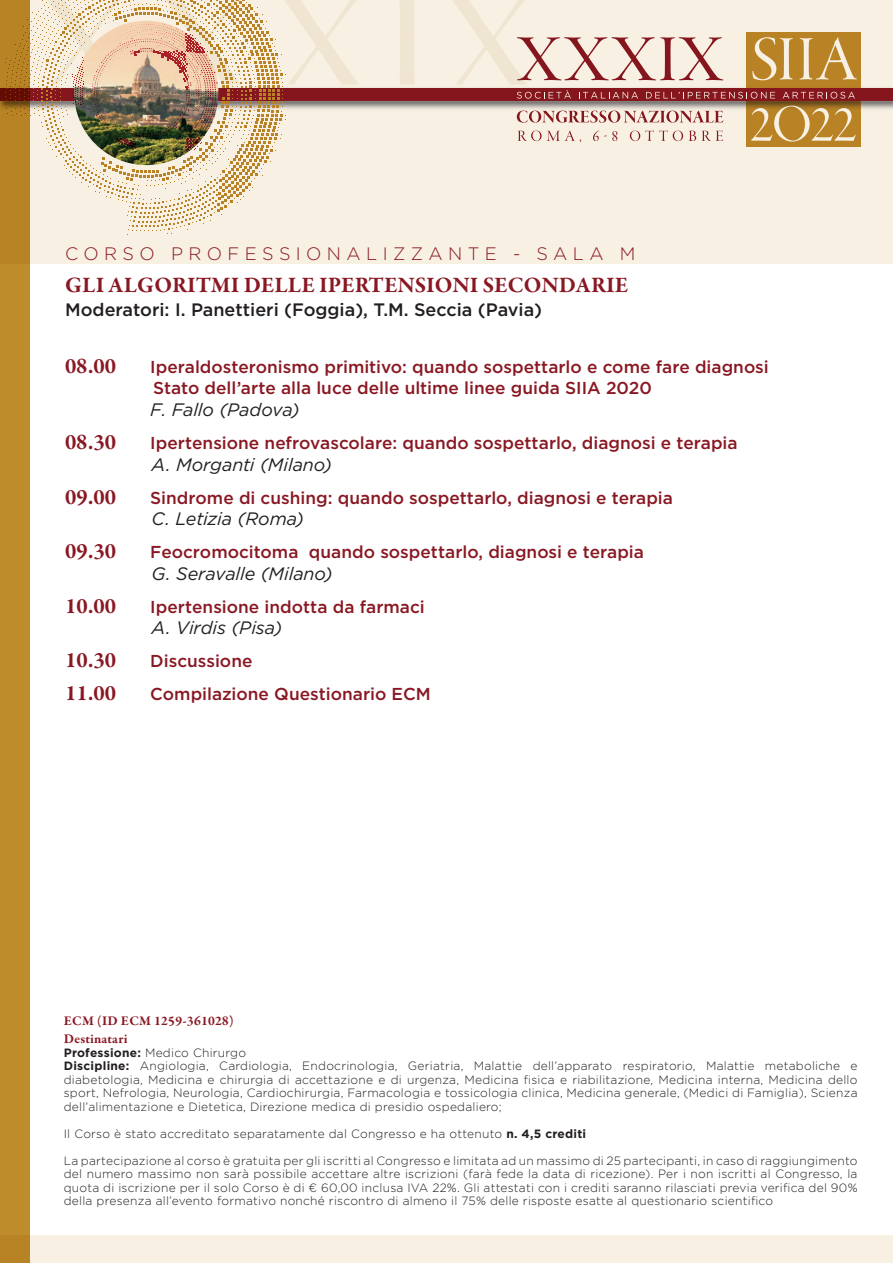
<style>
.page{position:relative;width:893px;height:1263px;background:#fff}
.page>*{position:absolute;margin:0;border:0;box-sizing:border-box;transform-origin:0 0}
.t1{font:700 22.5px "Garamond Premr Pro";color:#891823}
.t2{font:italic 18px "Gotham Pro";letter-spacing:-.01em;color:#231f20}
.t3{font:500 18px "Gotham Pro";color:#231f20}
.t4{font:300 18px "Gotham Pro";letter-spacing:.3em;color:#891823}
.t5{font:500 17.25px "Gotham Pro";color:#891823}
.Predefinito{font:700 13.5px "Garamond Premr Pro";letter-spacing:.02em;color:#891823}
.Predefinito-2{font:300 12px/13.5px "Gotham Pro";letter-spacing:.02em;color:#231f20;text-align:justify}
.s1{font-weight:700}
</style>
<div class="page">
<div style="left:0;top:0;width:30px;height:1263px;background:#be8c2a"></div>
<div style="left:0;top:1235px;width:893px;height:28px;background:#f7f0e3"></div>
<svg style="left:0;top:0;width:893px;height:264px;background:#e2d0bb"></svg>
<p class="t4" style="left:65px;top:244px;width:572px">CORSO PROFESSIONALIZZANTE - SALA M</p>
<p class="t1" style="left:65px;top:271px;width:565px">GLI ALGORITMI DELLE IPERTENSIONI SECONDARIE</p>
<p class="t3" style="left:65px;top:300px;width:478px">Moderatori: I. Panettieri (Foggia), T.M. Seccia (Pavia)</p>
<p class="t1" style="left:65px;top:352px;width:52px">08.00</p>
<p class="t5" style="left:150px;top:357px;width:620px">Iperaldosteronismo primitivo: quando sospettarlo e come fare diagnosi</p>
<p class="t5" style="left:153px;top:378px;width:500px">Stato dell’arte alla luce delle ultime linee guida SIIA 2020</p>
<p class="t2" style="left:150px;top:400px;width:151px">F. Fallo (Padova)</p>
<p class="t1" style="left:65px;top:428px;width:52px">08.30</p>
<p class="t5" style="left:150px;top:433px;width:589px">Ipertensione nefrovascolare: quando sospettarlo, diagnosi e terapia</p>
<p class="t2" style="left:152px;top:454px;width:182px">A. Morganti (Milano)</p>
<p class="t1" style="left:65px;top:483px;width:52px">09.00</p>
<p class="t5" style="left:150px;top:488px;width:524px">Sindrome di cushing: quando sospettarlo, diagnosi e terapia</p>
<p class="t2" style="left:152px;top:509px;width:154px">C. Letizia (Roma)</p>
<p class="t1" style="left:65px;top:537px;width:52px">09.30</p>
<p class="t5" style="left:150px;top:542px;width:495px">Feocromocitoma quando sospettarlo, diagnosi e terapia</p>
<p class="t2" style="left:152px;top:563px;width:183px">G. Seravalle (Milano)</p>
<p class="t1" style="left:65px;top:592px;width:52px">10.00</p>
<p class="t5" style="left:150px;top:597px;width:276px">Ipertensione indotta da farmaci</p>
<p class="t2" style="left:152px;top:618px;width:132px">A. Virdis (Pisa)</p>
<p class="t1" style="left:65px;top:646px;width:52px">10.30</p>
<p class="t5" style="left:150px;top:651px;width:104px">Discussione</p>
<p class="t1" style="left:65px;top:679px;width:52px">11.00</p>
<p class="t5" style="left:150px;top:684px;width:282px">Compilazione Questionario ECM</p>
<p class="Predefinito" style="left:64px;top:1012px;width:171px">ECM (ID ECM 1259-361028)</p>
<p class="Predefinito" style="left:64px;top:1030px;width:65px">Destinatari</p>
<p class="Predefinito-2" style="left:64px;top:1046px;width:184px"><span class="s1">Professione:</span> Medico Chirurgo</p>
<p class="Predefinito-2" style="left:64px;top:1059px;width:795px"><span class="s1">Discipline:</span> Angiologia, Cardiologia, Endocrinologia, Geriatria, Malattie dell’apparato respiratorio, Malattie metaboliche e diabetologia, Medicina e chirurgia di accettazione e di urgenza, Medicina fisica e riabilitazione, Medicina interna, Medicina dello sport, Nefrologia, Neurologia, Cardiochirurgia, Farmacologia e tossicologia clinica, Medicina generale, (Medici di Famiglia), Scienza dell’alimentazione e Dietetica, Direzione medica di presidio ospedaliero;</p>
<p class="Predefinito-2" style="left:64px;top:1127px;width:524px">Il Corso è stato accreditato separatamente dal Congresso e ha ottenuto <span class="s1">n. 4,5 crediti</span></p>
<p class="Predefinito-2" style="left:64px;top:1154px;width:795px">La partecipazione al corso è gratuita per gli iscritti al Congresso e limitata ad un massimo di 25 partecipanti, in caso di raggiungimento del numero massimo non sarà possibile accettare altre iscrizioni (farà fede la data di ricezione). Per i non iscritti al Congresso, la quota di iscrizione per il solo Corso è di € 60,00 inclusa IVA 22%. Gli attestati con i crediti saranno rilasciati previa verifica del 90% della presenza all’evento formativo nonché riscontro di almeno il 75% delle risposte esatte al questionario scientifico</p>
</div>
